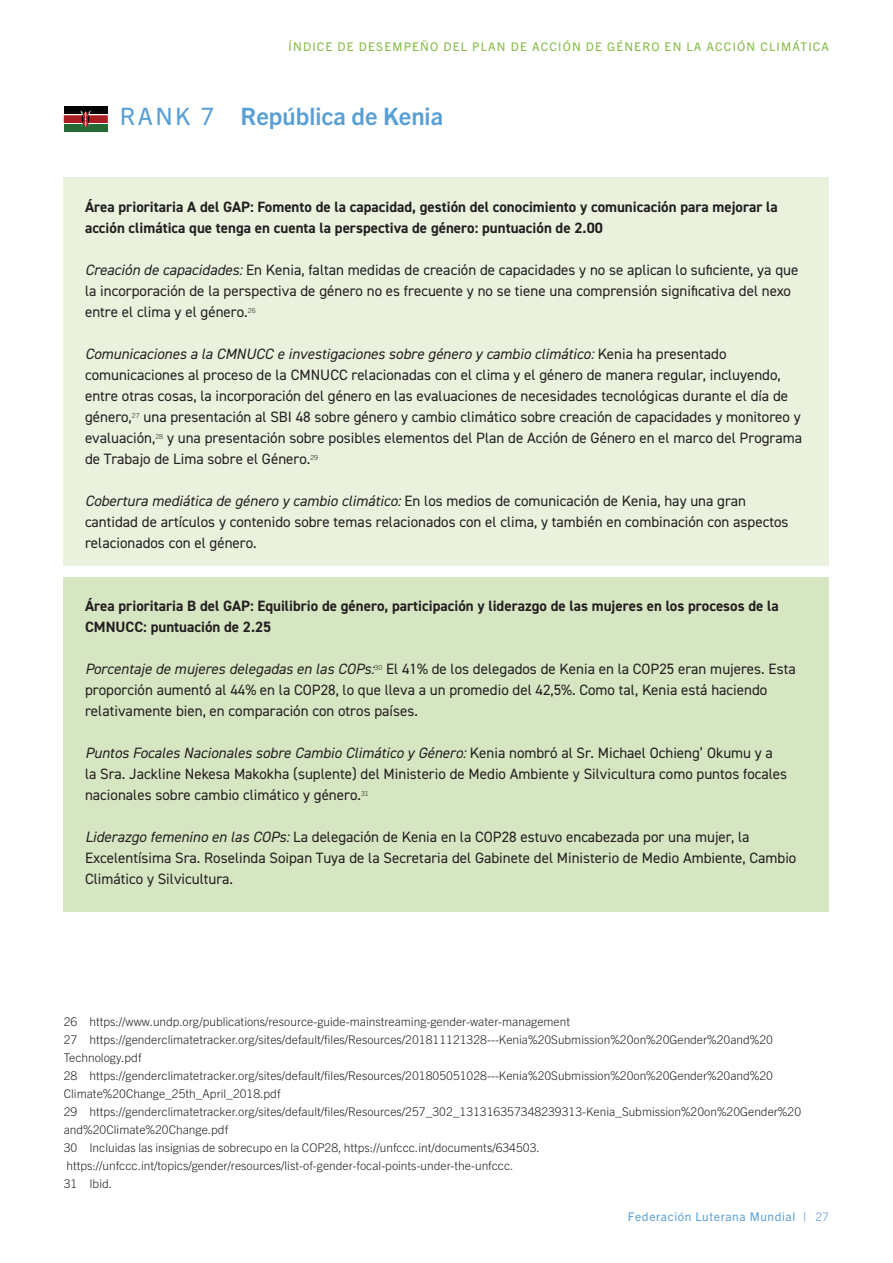
<style>
.page{position:relative;width:893px;height:1263px;background:#fff}
.page>*{position:absolute;margin:0;border:0;box-sizing:border-box;transform-origin:0 0}
.LWF_Heading_MAIN{font:700 24px "Trade Gothic Next LT Pro";color:#589fd6}
.GAP_Priority_area_REGULAR{font:15px/21px "DIN2014";color:#231f20}
.GAP_Priority_area_BOLD{font:700 15px/21px "DIN2014";color:#231f20}
.LWF_footnotes{font:300 12px/18px "Trade Gothic Next LT Pro";color:#231f20}
.t1{font:12px "Trade Gothic Next LT Pro";letter-spacing:.1em;color:#84bc47}
.t2{font:12px "Trade Gothic Next LT Pro";letter-spacing:.05em;color:#589fd6}
.s1{font-weight:400}
.s2{font-style:italic}
.s3{color:#8ab6e1}
</style>
<div class="page">
<div style="left:64px;top:177px;width:765px;height:389px;background:#eaf2de"></div>
<div style="left:64px;top:577px;width:765px;height:334px;background:#d7e6c2"></div>
<div style="left:64px;top:106px;width:43px;height:8px;background:#040503"></div>
<div style="left:64px;top:124px;width:43px;height:7px;background:#256934"></div>
<svg style="left:64px;top:110px;width:43px;height:17px"></svg>
<p class="t1" style="left:289px;top:38px;width:542px">ÍNDICE DE DESEMPEÑO DEL PLAN DE ACCIÓN DE GÉNERO EN LA ACCIÓN CLIMÁTICA</p>
<p class="LWF_Heading_MAIN" style="left:120px;top:99px;width:325px"><span class="s1">RANK 7</span> República de Kenia</p>
<p class="GAP_Priority_area_BOLD" style="left:85px;top:196px;width:694px">Área prioritaria A del GAP: Fomento de la capacidad, gestión del conocimiento y comunicación para mejorar la acción climática que tenga en cuenta la perspectiva de género: puntuación de 2.00</p>
<p class="GAP_Priority_area_REGULAR" style="left:85px;top:259px;width:715px"><span class="s2">Creación de capacidades:</span> En Kenia, faltan medidas de creación de capacidades y no se aplican lo suficiente, ya que la incorporación de la perspectiva de género no es frecuente y no se tiene una comprensión significativa del nexo entre el clima y el género.<sup>26</sup></p>
<p class="GAP_Priority_area_REGULAR" style="left:85px;top:343px;width:719px"><span class="s2">Comunicaciones a la CMNUCC e investigaciones sobre género y cambio climático:</span> Kenia ha presentado comunicaciones al proceso de la CMNUCC relacionadas con el clima y el género de manera regular, incluyendo, entre otras cosas, la incorporación del género en las evaluaciones de necesidades tecnológicas durante el día de género,<sup>27</sup> una presentación al SBI 48 sobre género y cambio climático sobre creación de capacidades y monitoreo y evaluación,<sup>28</sup> y una presentación sobre posibles elementos del Plan de Acción de Género en el marco del Programa de Trabajo de Lima sobre el Género.<sup>29</sup></p>
<p class="GAP_Priority_area_REGULAR" style="left:85px;top:490px;width:705px"><span class="s2">Cobertura mediática de género y cambio climático:</span> En los medios de comunicación de Kenia, hay una gran cantidad de artículos y contenido sobre temas relacionados con el clima, y también en combinación con aspectos relacionados con el género.</p>
<p class="GAP_Priority_area_BOLD" style="left:85px;top:595px;width:695px">Área prioritaria B del GAP: Equilibrio de género, participación y liderazgo de las mujeres en los procesos de la<br>CMNUCC: puntuación de 2.25</p>
<p class="GAP_Priority_area_REGULAR" style="left:85px;top:658px;width:712px"><span class="s2">Porcentaje de mujeres delegadas en las COPs:</span><sup>30</sup> El 41% de los delegados de Kenia en la COP25 eran mujeres. Esta proporción aumentó al 44% en la COP28, lo que lleva a un promedio del 42,5%. Como tal, Kenia está haciendo relativamente bien, en comparación con otros países.</p>
<p class="GAP_Priority_area_REGULAR" style="left:85px;top:742px;width:704px"><span class="s2">Puntos Focales Nacionales sobre Cambio Climático y Género:</span> Kenia nombró al Sr. Michael Ochieng’ Okumu y a la Sra. Jackline Nekesa Makokha (suplente) del Ministerio de Medio Ambiente y Silvicultura como puntos focales nacionales sobre cambio climático y género.<sup>31</sup></p>
<p class="GAP_Priority_area_REGULAR" style="left:85px;top:826px;width:713px"><span class="s2">Liderazgo femenino en las COPs:</span> La delegación de Kenia en la COP28 estuvo encabezada por una mujer, la<br>Excelentísima Sra. Roselinda Soipan Tuya de la Secretaria del Gabinete del Ministerio de Medio Ambiente, Cambio<br>Climático y Silvicultura.</p>
<p class="LWF_footnotes" style="left:64px;top:1012px;width:508px">26 https://www.undp.org/publications/resource-guide-mainstreaming-gender-water-management</p>
<p class="LWF_footnotes" style="left:64px;top:1030px;width:711px">27 https://genderclimatetracker.org/sites/default/files/Resources/201811121328---Kenia%20Submission%20on%20Gender%20and%20<br>Technology.pdf</p>
<p class="LWF_footnotes" style="left:64px;top:1066px;width:711px">28 https://genderclimatetracker.org/sites/default/files/Resources/201805051028---Kenia%20Submission%20on%20Gender%20and%20<br>Climate%20Change_25th_April_2018.pdf</p>
<p class="LWF_footnotes" style="left:64px;top:1102px;width:739px">29 https://genderclimatetracker.org/sites/default/files/Resources/257_302_131316357348239313-Kenia_Submission%20on%20Gender%20 and%20Climate%20Change.pdf</p>
<p class="LWF_footnotes" style="left:64px;top:1138px;width:478px">30 Incluidas las insignias de sobrecupo en la COP28, https://unfccc.int/documents/634503.</p>
<p class="LWF_footnotes" style="left:66px;top:1156px;width:449px">https://unfccc.int/topics/gender/resources/list-of-gender-focal-points-under-the-unfccc.</p>
<p class="LWF_footnotes" style="left:64px;top:1174px;width:50px">31 Ibid.</p>
<p class="t2" style="left:628px;top:1208px;width:203px">Federación Luterana Mundial | <span class="s3">27</span></p>
</div>
